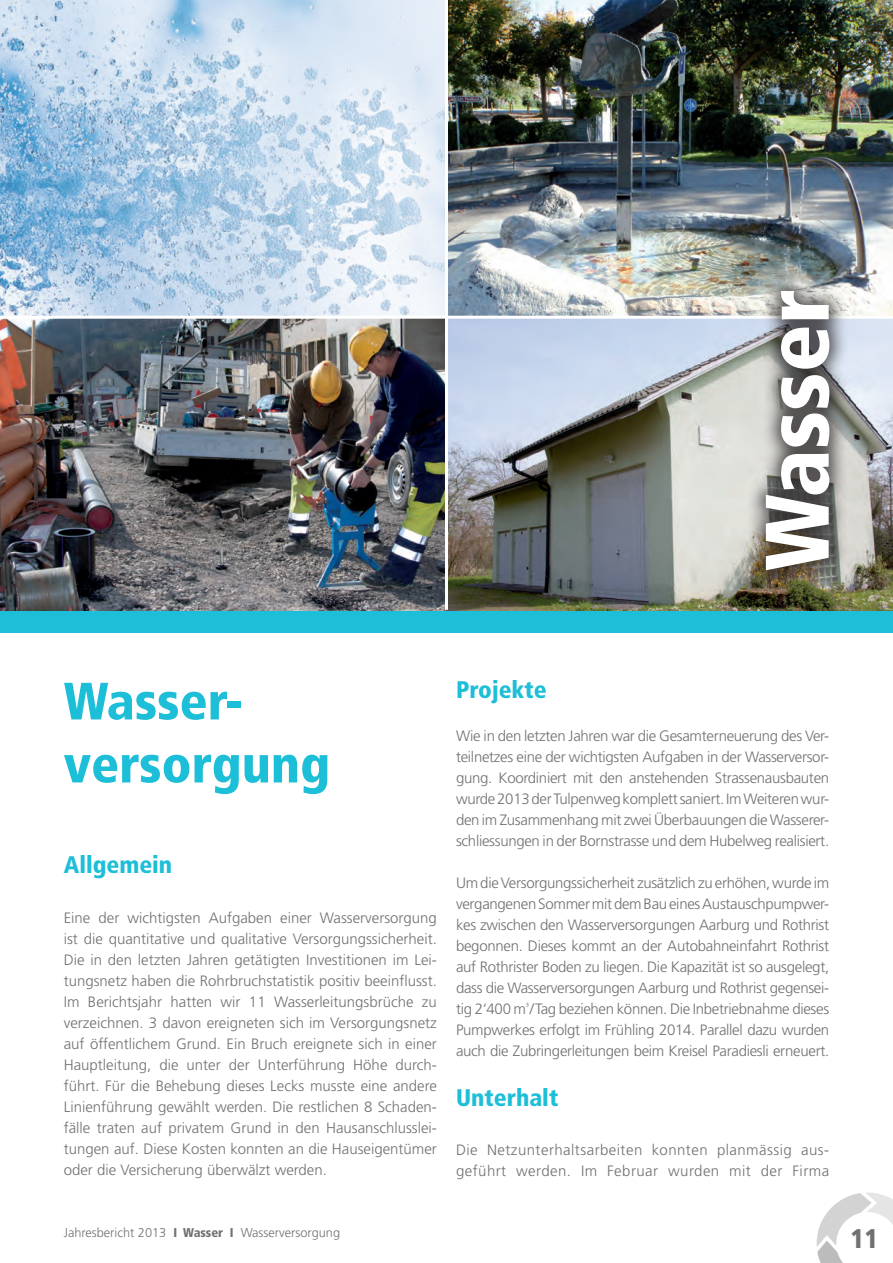
<style>
.page{position:relative;width:893px;height:1263px;background:#fff}
.page>*{position:absolute;margin:0;border:0;box-sizing:border-box;transform-origin:0 0}
.t1{font:900 condensed 90px "Frutiger";color:#fff}
.t2{font:900 condensed 52.5px/63px "Frutiger";color:#1cbed8}
.t3{font:900 condensed 27px "Frutiger";color:#707173}
.t4{font:900 condensed 24px "Frutiger";color:#1cbed8}
.t5{font:300 15px/21px "Frutiger";color:#707173;text-align:justify}
.t6{font:300 15px/21px "Frutiger";letter-spacing:.03em;color:#707173}
.t7{font:300 12.75px "Frutiger";color:#707173}
.s1{font-weight:900;font-stretch:condensed}
</style>
<div class="page">
<img style="left:0;top:319px;width:446px;height:292px">
<img style="left:446px;top:319px;width:447px;height:292px">
<img style="left:448px;top:0;width:445px;height:316px">
<svg style="left:0;top:0;width:445px;height:316px;background:#c0d7eb"></svg>
<hr style="left:445px;top:0;width:3px;height:610px;background:#fff">
<svg style="left:817px;top:1192px;width:76px;height:71px"></svg>
<div style="left:745px;top:271px;width:104px;height:319px;background:#231f20;opacity:.75"></div>
<div style="left:0;top:611px;width:893px;height:21px;background:#1cbed8"></div>
<h1 class="t1" style="left:743px;top:571px;width:283px;rotate:-90deg">Wasser</h1>
<h2 class="t2" style="left:64px;top:670px;width:268px">Wasser&shy;versorgung</h2>
<h3 class="t4" style="left:64px;top:850px;width:110px">Allgemein</h3>
<p class="t5" style="left:64px;top:907px;width:375px">Eine der wichtigsten Aufgaben einer Wasserversorgung ist die quantitative und qualitative Versorgungssicherheit.<br>Die in den letzten Jahren getätigten Investitionen im Lei&shy;tungsnetz haben die Rohrbruchstatistik positiv beeinflusst.<br>Im Berichtsjahr hatten wir 11 Wasserleitungsbrüche zu verzeichnen. 3 davon ereigneten sich im Versorgungsnetz auf öffentlichem Grund. Ein Bruch ereignete sich in einer Hauptleitung, die unter der Unterführung Höhe durch&shy;führt. Für die Behebung dieses Lecks musste eine andere Linienführung gewählt werden. Die restlichen 8 Schaden&shy;fälle traten auf privatem Grund in den Hausanschlusslei&shy;tungen auf. Diese Kosten konnten an die Hauseigentümer oder die Versicherung überwälzt werden.</p>
<h3 class="t4" style="left:456px;top:675px;width:92px">Projekte</h3>
<p class="t5" style="left:456px;top:725px;width:375px">Wie in den letzten Jahren war die Gesamterneuerung des Ver&shy;teilnetzes eine der wichtigsten Aufgaben in der Wasserversor&shy;gung. Koordiniert mit den anstehenden Strassenausbauten wurde 2013 der Tulpenweg komplett saniert. Im Weiteren wur&shy;den im Zusammenhang mit zwei Überbauungen die Wasserer&shy;schliessungen in der Bornstrasse und dem Hubelweg realisiert.</p>
<p class="t5" style="left:456px;top:872px;width:375px">Um die Versorgungssicherheit zusätzlich zu erhöhen, wurde im vergangenen Sommer mit dem Bau eines Austauschpumpwer&shy;kes zwischen den Wasserversorgungen Aarburg und Rothrist begonnen. Dieses kommt an der Autobahneinfahrt Rothrist auf Rothrister Boden zu liegen. Die Kapazität ist so ausgelegt, dass die Wasserversorgungen Aarburg und Rothrist gegensei&shy;tig 2‘400 m<sup>³</sup>/Tag beziehen können. Die Inbetriebnahme dieses Pumpwerkes erfolgt im Frühling 2014. Parallel dazu wurden auch die Zubringerleitungen beim Kreisel Paradiesli erneuert.</p>
<h3 class="t4" style="left:456px;top:1083px;width:104px">Unterhalt</h3>
<p class="t6" style="left:456px;top:1139px;width:375px">Die Netzunterhaltsarbeiten konnten planmässig aus&shy;geführt werden. Im Februar wurden mit der Firma</p>
<p class="t7" style="left:64px;top:1226px;width:278px">Jahresbericht 2013 <span class="s1">I Wasser I</span> Wasserversorgung</p>
<h3 class="t3" style="left:851px;top:1222px;width:30px">11</h3>
</div>
